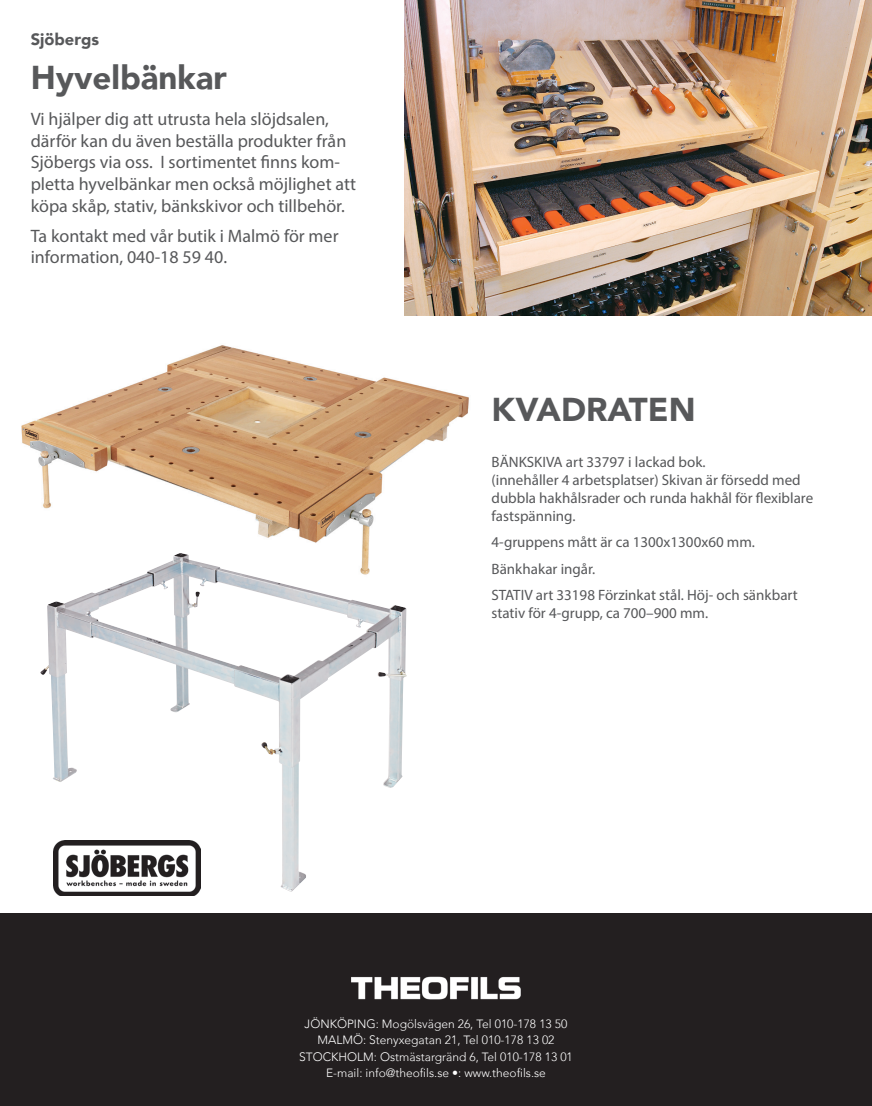
<style>
.page{position:relative;width:872px;height:1106px;background:#fff}
.page>*{position:absolute;margin:0;border:0;box-sizing:border-box;transform-origin:0 0}
.t1{font:900 33px "Avenir";color:#57585a}
.t2{font:18px/21.6px "Myriad Pro";color:#57585a}
.t3{font:900 16.5px "Avenir";color:#57585a}
.t4{font:15px/18px "Myriad Pro";color:#57585a}
.Brödtext{font:300 12px "Avenir";color:#fff}
</style>
<div class="page">
<div style="left:0;top:913px;width:872px;height:193px;background:#231f20"></div>
<img style="left:351px;top:976px;width:170px;height:24px">
<img style="left:55px;top:892px;width:144px;height:3px">
<img style="left:404px;top:0;width:468px;height:316px">
<img style="left:21px;top:345px;width:448px;height:208px">
<img style="left:40px;top:553px;width:348px;height:339px">
<p class="t3" style="left:31px;top:29px;width:70px">Sjöbergs</p>
<p class="t1" style="left:31px;top:58px;width:198px">Hyvelbänkar</p>
<p class="t2" style="left:31px;top:108px;width:327px">Vi hjälper dig att utrusta hela slöjdsalen, därför kan du även beställa produkter från Sjöbergs via oss. I sortimentet finns kom&shy;pletta hyvelbänkar men också möjlighet att köpa skåp, stativ, bänkskivor och tillbehör.</p>
<p class="t2" style="left:31px;top:225px;width:309px">Ta kontakt med vår butik i Malmö för mer information, 040-18 59 40.</p>
<p class="t1" style="left:491px;top:389px;width:205px">KVADRATEN</p>
<p class="t4" style="left:491px;top:452px;width:323px">BÄNKSKIVA art 33797 i lackad bok.<br>(innehåller 4 arbetsplatser) Skivan är försedd med dubbla hakhålsrader och runda hakhål för flexiblare fastspänning.</p>
<p class="t4" style="left:491px;top:533px;width:265px">4-gruppens mått är ca 1300x1300x60 mm.</p>
<p class="t4" style="left:491px;top:559px;width:105px">Bänkhakar ingår.</p>
<p class="t4" style="left:491px;top:586px;width:308px">STATIV art 33198 Förzinkat stål. Höj- och sänkbart stativ för 4-grupp, ca 700–900 mm.</p>
<p class="Brödtext" style="left:304px;top:1016px;width:264px">JÖNKÖPING: Mogölsvägen 26, Tel 010-178 13 50</p>
<p class="Brödtext" style="left:317px;top:1033px;width:238px">MALMÖ: Stenyxegatan 21, Tel 010-178 13 02</p>
<p class="Brödtext" style="left:299px;top:1049px;width:275px">STOCKHOLM: Ostmästargränd 6, Tel 010-178 13 01</p>
<p class="Brödtext" style="left:326px;top:1066px;width:221px">E-mail: info@theofils.se •: www.theofils.se</p>
</div>
